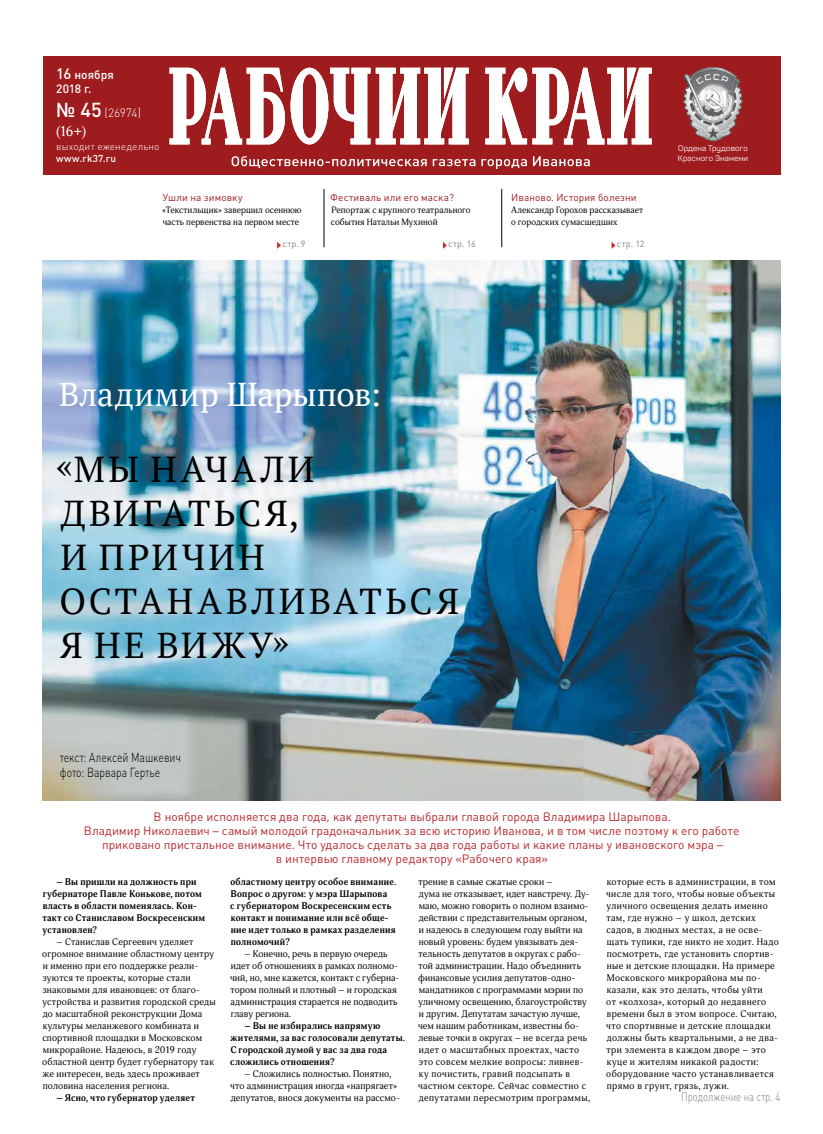
<style>
.page{position:relative;width:823px;height:1134px;background:#fff}
.page>*{position:absolute;margin:0;border:0;box-sizing:border-box;transform-origin:0 0}
.t1{font:36px/44px "PT Serif";letter-spacing:.095em;color:#000}
.t2{font:33px "PT Serif";color:#fff}
.t3{font:14px "Adonis C";color:#fff}
.t4{font:300 13px/15.6px "Plumb";color:#000;scale:.8 1}
.t5{font:12px/14px "Plumb";color:#b8282e;text-align:center}
.t6{font:300 12px "Plumb";color:#808284;scale:.8 1}
.t7{font:500 12px/14.4px "Plumb";letter-spacing:.005em;color:#fff}
.t8{font:300 12px "Plumb";letter-spacing:-.03em;color:#fff}
.t9{font:10px "Plumb";letter-spacing:.01em;color:#9e1b1e}
.t10{font:300 10px/12px "Plumb";letter-spacing:.01em;color:#fff}
.t11{font:9.5px/12px "Adonis C";letter-spacing:.025em;color:#000}
.t12{font:9.5px/12px "Adonis C";letter-spacing:.045em;color:#000}
.t13{font:700 9.5px/12px "Adonis C";letter-spacing:.025em;color:#000}
.t14{font:9px/12px "Adonis C";letter-spacing:.015em;color:#000}
.t15{font:9px "Plumb";letter-spacing:.035em;color:#808284}
.t16{font:8px/10px "Panton";letter-spacing:.025em;color:#fff}
.s1{font-size:15px}
.s2{font-weight:500;font-size:20px}
.s3{font-weight:500}
</style>
<div class="page">
<div style="left:43px;top:56px;width:737px;height:119px;background:#9e1b1e"></div>
<svg style="left:169px;top:67px;width:482px;height:77px"></svg>
<img style="left:683px;top:67px;width:60px;height:75px">
<svg style="left:231px;top:156px;width:358px;height:13px"></svg>
<svg style="left:277px;top:242px;width:4px;height:7px"></svg>
<svg style="left:611px;top:242px;width:4px;height:7px"></svg>
<svg style="left:443px;top:242px;width:3px;height:7px"></svg>
<hr style="left:501px;top:189px;width:1px;height:58px;background:#000">
<hr style="left:323px;top:189px;width:1px;height:58px;background:#000">
<img style="left:43px;top:261px;width:736px;height:540px">
<p class="t7" style="left:56px;top:67px;width:59px"><span class="s1">16</span> ноября<br>2018 г.</p>
<p class="t8" style="left:56px;top:106px;width:86px"><span class="s2">№ 45</span> (26974)</p>
<p class="t10" style="left:56px;top:140px;width:105px">выходит еженедельно <span class="s3">www.rk37.ru</span></p>
<p class="t16" style="left:677px;top:143px;width:72px">Ордена Трудового<br>Красного Знамени</p>
<p class="t3" style="left:56px;top:123px;width:31px">(16+)</p>
<p class="t9" style="left:163px;top:191px;width:81px">Ушли на зимовку</p>
<p class="t14" style="left:162px;top:204px;width:141px">«Текстильщик» завершил осеннюю часть первенства на первом месте</p>
<p class="t15" style="left:282px;top:239px;width:25px">стр. 9</p>
<p class="t9" style="left:330px;top:191px;width:125px">Фестиваль или его маска?</p>
<p class="t14" style="left:331px;top:204px;width:141px">Репортаж с крупного театрального события Натальи Мухиной</p>
<p class="t9" style="left:511px;top:191px;width:127px">Иваново. История болезни</p>
<p class="t14" style="left:511px;top:204px;width:133px">Александр Горохов рассказывает о городских сумасшедших</p>
<p class="t15" style="left:448px;top:239px;width:29px">стр. 16</p>
<p class="t15" style="left:616px;top:239px;width:29px">стр. 12</p>
<p class="t2" style="left:59px;top:372px;width:323px">Владимир Шарыпов:</p>
<p class="t1" style="left:56px;top:446px;width:404px">«Мы начали двигаться,<br>и причин останавливаться я не вижу»</p>
<p class="t4" style="left:60px;top:749px;width:153px">текст: Алексей Машкевич фото: Варвара Гертье</p>
<p class="t5" style="left:84px;top:810px;width:656px">В ноябре исполняется два года, как депутаты выбрали главой города Владимира Шарыпова.<br>Владимир Николаевич – самый молодой градоначальник за всю историю Иванова, и в том числе поэтому к его работе приковано пристальное внимание. Что удалось сделать за два года работы и какие планы у ивановского мэра –<br>в интервью главному редактору «Рабочего края»</p>
<p class="t13" style="left:42px;top:876px;width:164px;text-indent:14px">– Вы пришли на должность при губернаторе Павле Конькове, потом власть в области поменялась. Кон&shy;такт со Станиславом Воскресенским установлен?</p>
<p class="t11" style="left:42px;top:936px;width:175px;text-indent:14px">– Станислав Сергеевич уделяет огромное внимание областному центру и именно при его поддержке реали&shy;зуются те проекты, которые стали знаковыми для ивановцев: от благо&shy;устройства и развития городской среды до масштабной реконструкции Дома культуры меланжевого комбината и спортивной площадки в Московском микрорайоне. Надеюсь, в 2019 году областной центр будет губернатору так же интересен, ведь здесь проживает половина населения региона.</p>
<p class="t13" style="left:56px;top:1092px;width:140px">– Ясно, что губернатор уделяет</p>
<p class="t13" style="left:230px;top:876px;width:168px">областному центру особое внимание.<br>Вопрос о другом: у мэра Шарыпова<br>с губернатором Воскресенским есть контакт и понимание или всё обще&shy;ние идет только в рамках разделения полномочий?</p>
<p class="t11" style="left:230px;top:948px;width:171px;text-indent:14px">– Конечно, речь в первую очередь идет об отношениях в рамках полномо&shy;чий, но, мне кажется, контакт с губерна&shy;тором полный и плотный – и городская администрация старается не подводить главу региона.</p>
<p class="t13" style="left:230px;top:1020px;width:176px;text-indent:14px">– Вы не избирались напрямую жителями, за вас голосовали депутаты.<br>С городской думой у вас за два года сложились отношения?</p>
<p class="t11" style="left:230px;top:1068px;width:171px;text-indent:14px">– Сложились полностью. Понятно, что администрация иногда «напрягает» депутатов, внося документы на рассмо-</p>
<p class="t11" style="left:418px;top:876px;width:173px">трение в самые сжатые сроки –<br>дума не отказывает, идет навстречу. Ду&shy;маю, можно говорить о полном взаимо&shy;действии с представительным органом, и надеюсь в следующем году выйти на новый уровень: будем увязывать дея&shy;тельность депутатов в округах с рабо&shy;той администрации. Надо объединить финансовые усилия депутатов-одно&shy;мандатников с программами мэрии по уличному освещению, благоустройству и другим. Депутатам зачастую лучше, чем нашим работникам, известны бо&shy;левые точки в округах – не всегда речь идет о масштабных проектах, часто это совсем мелкие вопросы: ливнев&shy;ку почистить, гравий подсыпать в частном секторе. Сейчас совместно с депутатами пересмотрим программы,</p>
<p class="t12" style="left:605px;top:875px;width:174px">которые есть в администрации, в том числе для того, чтобы новые объекты уличного освещения делать именно там, где нужно – у школ, детских садов, в людных местах, а не осве&shy;щать тупики, где никто не ходит. Надо посмотреть, где установить спортив&shy;ные и детские площадки. На примере Московского микрорайона мы по&shy;казали, как это делать, чтобы уйти<br>от «колхоза», который до недавнего времени был в этом вопросе. Считаю, что спортивные и детские площадки должны быть квартальными, а не два&shy;три элемента в каждом дворе – это куце и жителям никакой радости: оборудование часто устанавливается прямо в грунт, грязь, лужи.</p>
<p class="t6" style="left:680px;top:1090px;width:125px">Продолжение на стр. 4</p>
</div>
